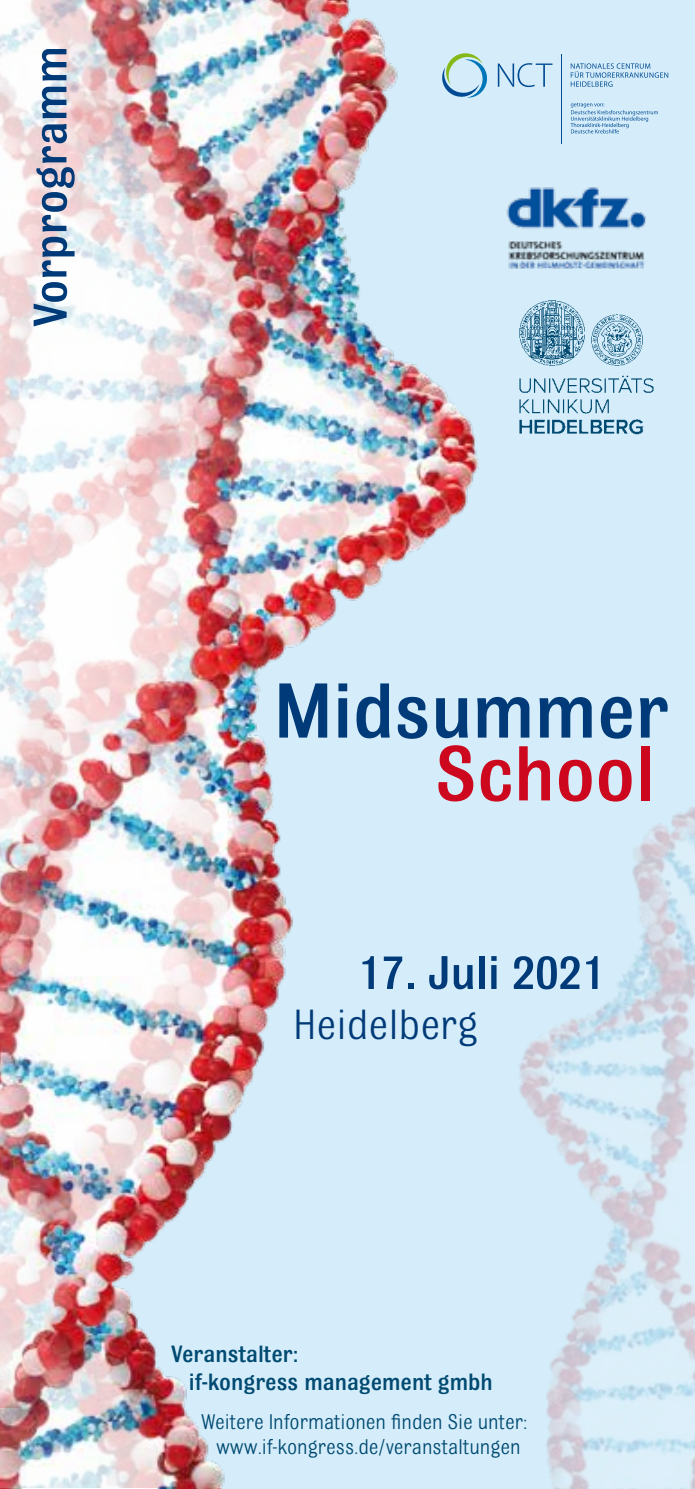
<style>
.page{position:relative;width:695px;height:1489px;background:#fff}
.page>*{position:absolute;margin:0;border:0;box-sizing:border-box;transform-origin:0 0}
.t1{font:500 82.5px "Bulldog";color:#003a78}
.t2{font:500 82.5px "Bulldog";color:#cd071e}
.t3{font:500 50px "Bulldog";color:#003a78}
.t4{font:44.75px "Bulldog";color:#003a78}
.t5{font:500 25px/27.5px "Bulldog";color:#004a71}
.t6{font:22.5px/25px "Bulldog";letter-spacing:-.005em;color:#004a71;text-align:center}
</style>
<div class="page">
<div style="left:0;top:0;width:694px;height:1488px;background:#d5edfa"></div>
<img style="left:0;top:0;width:656px;height:1487px">
<img style="left:0;top:0;width:506px;height:1407px">
<img style="left:250px;top:742px;width:444px;height:746px">
<svg style="left:497px;top:63px;width:55px;height:24px"></svg>
<svg style="left:442px;top:53px;width:47px;height:45px;background:#acd1d9"></svg>
<hr style="left:561px;top:54px;width:1px;height:89px;background:#004b93">
<svg style="left:570px;top:103px;width:88px;height:30px;background:#b8d7ec"></svg>
<svg style="left:570px;top:63px;width:98px;height:24px;background:#b3d3e9"></svg>
<img style="left:501px;top:169px;width:156px;height:109px">
<img style="left:511px;top:292px;width:150px;height:150px">
<h2 class="t3" style="left:25px;top:327px;width:282px;rotate:-90deg">Vorprogramm</h2>
<h1 class="t1" style="left:274px;top:669px;width:396px">Midsummer</h1>
<h1 class="t2" style="left:435px;top:731px;width:221px">School</h1>
<h2 class="t3" style="left:358px;top:947px;width:248px">17. Juli 2021</h2>
<h3 class="t4" style="left:293px;top:1001px;width:186px">Heidelberg</h3>
<p class="t5" style="left:189px;top:1340px;width:305px;text-indent:-18px">Veranstalter:<br>if-kongress management gmbh</p>
<p class="t6" style="left:201px;top:1408px;width:327px">Weitere Informationen finden Sie unter: www.if-kongress.de/veranstaltungen</p>
</div>
